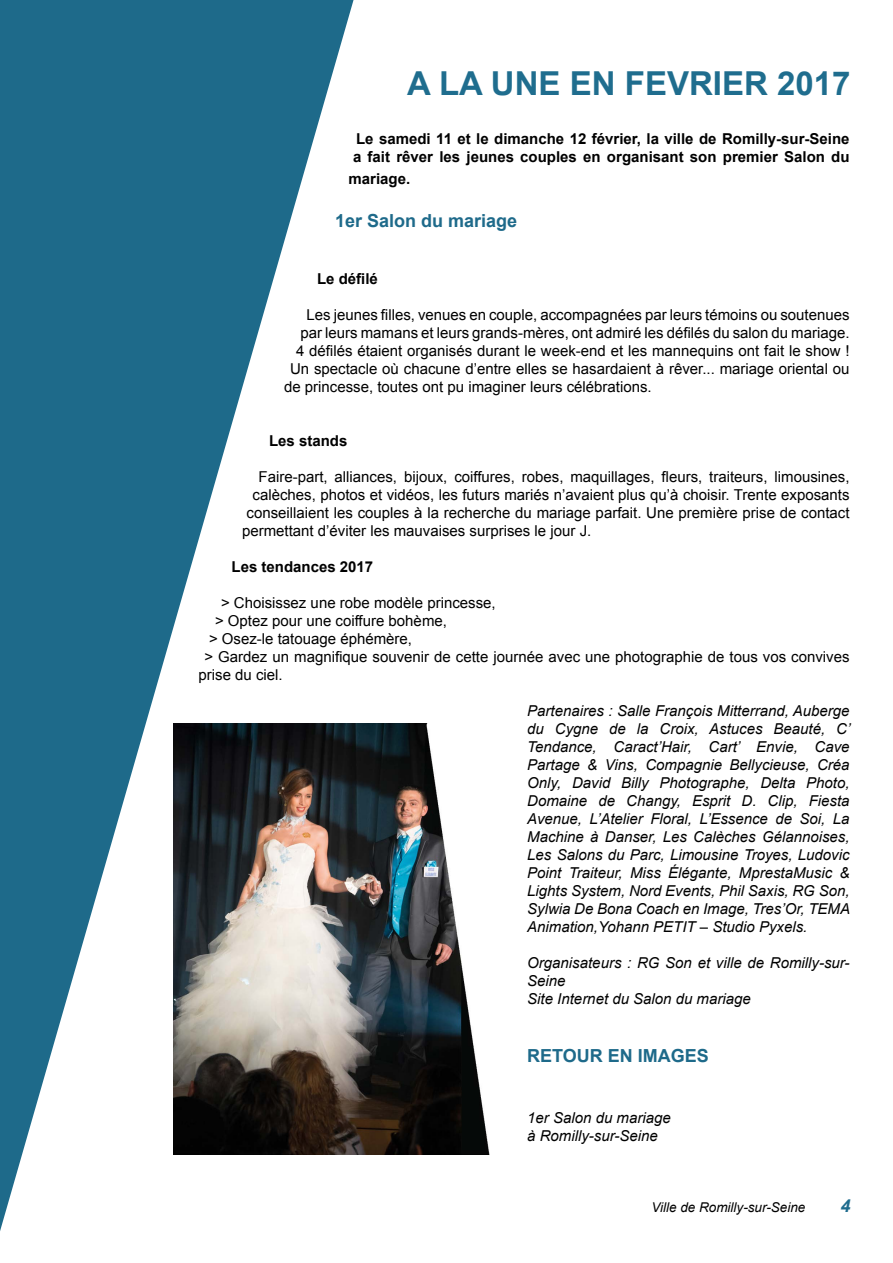
<style>
.page{position:relative;width:893px;height:1263px;background:#fff}
.page>*{position:absolute;margin:0;border:0;box-sizing:border-box;transform-origin:0 0}
.t1{font:700 33px "Arial";color:#1f6d8e}
.t2{font:700 18px "Arial";color:#1e6a8a}
.t3{font:italic 700 18px "Arial";color:#1f6c8e}
.t4{font:15px "Arial";color:#000}
.t5{font:italic 15px/18px "Arial";color:#000}
.t6{font:700 15px/18px "Arial";color:#000}
.t7{font:italic 13.5px "Arial";color:#000}
</style>
<div class="page">
<svg style="left:0;top:0;width:357px;height:1231px;fill:#1e6a8a"></svg>
<img style="left:173px;top:724px;width:316px;height:430px">
<h1 class="t1" style="left:407px;top:62px;width:445px">A LA UNE EN FEVRIER 2017</h1>
<p class="t6" style="left:353px;top:130px;width:498px">Le samedi 11 et le dimanche 12 février, la ville de Romilly-sur-Seine a fait rêver les jeunes couples en organisant son premier Salon du</p>
<p class="t6" style="left:349px;top:170px;width:63px">mariage.</p>
<p class="t2" style="left:335px;top:208px;width:184px">1er Salon du mariage</p>
<p class="t6" style="left:317px;top:270px;width:62px">Le défilé</p>
<p class="t4" style="left:307px;top:305px;width:544px">Les jeunes filles, venues en couple, accompagnées par leurs témoins ou soutenues</p>
<p class="t4" style="left:301px;top:323px;width:550px">par leurs mamans et leurs grands-mères, ont admiré les défilés du salon du mariage.</p>
<p class="t4" style="left:296px;top:341px;width:555px">4 défilés étaient organisés durant le week-end et les mannequins ont fait le show !</p>
<p class="t4" style="left:290px;top:359px;width:561px">Un spectacle où chacune d’entre elles se hasardaient à rêver... mariage oriental ou</p>
<p class="t4" style="left:284px;top:377px;width:369px">de princesse, toutes ont pu imaginer leurs célébrations.</p>
<p class="t6" style="left:269px;top:432px;width:80px">Les stands</p>
<p class="t4" style="left:259px;top:467px;width:592px">Faire-part, alliances, bijoux, coiffures, robes, maquillages, fleurs, traiteurs, limousines,</p>
<p class="t4" style="left:253px;top:485px;width:598px">calèches, photos et vidéos, les futurs mariés n’avaient plus qu’à choisir. Trente exposants</p>
<p class="t4" style="left:247px;top:503px;width:604px">conseillaient les couples à la recherche du mariage parfait. Une première prise de contact</p>
<p class="t4" style="left:242px;top:521px;width:351px">permettant d’éviter les mauvaises surprises le jour J.</p>
<p class="t6" style="left:232px;top:558px;width:143px">Les tendances 2017</p>
<p class="t4" style="left:221px;top:593px;width:276px">&gt; Choisissez une robe modèle princesse,</p>
<p class="t4" style="left:215px;top:611px;width:233px">&gt; Optez pour une coiffure bohème,</p>
<p class="t4" style="left:209px;top:629px;width:205px">&gt; Osez-le tatouage éphémère,</p>
<p class="t4" style="left:205px;top:647px;width:646px">&gt; Gardez un magnifique souvenir de cette journée avec une photographie de tous vos convives</p>
<p class="t4" style="left:199px;top:665px;width:86px">prise du ciel.</p>
<p class="t5" style="left:527px;top:702px;width:325px;text-align:justify">Partenaires : Salle François Mitterrand, Auberge du Cygne de la Croix, Astuces Beauté, C’ Tendance, Caract’Hair, Cart’ Envie, Cave Partage &amp; Vins, Compagnie Bellycieuse, Créa Only, David Billy Photographe, Delta Photo, Domaine de Changy, Esprit D. Clip, Fiesta Avenue, L’Atelier Floral, L’Essence de Soi, La Machine à Danser, Les Calèches Gélannoises, Les Salons du Parc, Limousine Troyes, Ludovic Point Traiteur, Miss Élégante, MprestaMusic &amp; Lights System, Nord Events, Phil Saxis, RG Son, Sylwia De Bona Coach en Image, Tres’Or, TEMA Animation,Yohann PETIT – Studio Pyxels.</p>
<p class="t5" style="left:527px;top:954px;width:324px">Organisateurs : RG Son et ville de Romilly-sur-<br>Seine<br>Site Internet du Salon du mariage</p>
<p class="t2" style="left:527px;top:1044px;width:183px">RETOUR EN IMAGES</p>
<p class="t5" style="left:527px;top:1109px;width:145px">1er Salon du mariage à Romilly-sur-Seine</p>
<p class="t7" style="left:651px;top:1199px;width:156px">Ville de Romilly-sur-Seine</p>
<p class="t3" style="left:840px;top:1194px;width:12px">4</p>
</div>
